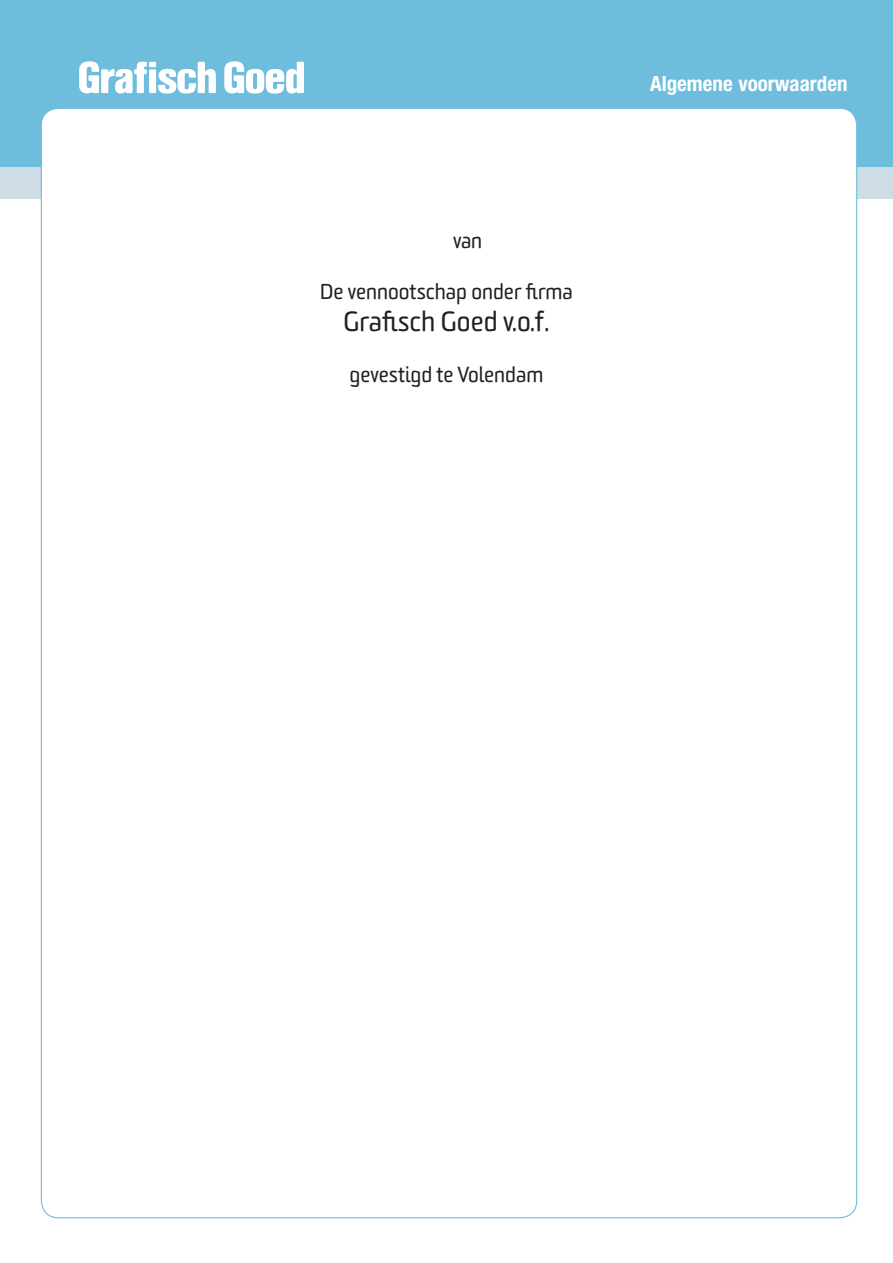
<style>
.page{position:relative;width:893px;height:1263px;background:#fff}
.page>*{position:absolute;margin:0;border:0;box-sizing:border-box;transform-origin:0 0}
.t1{font:27px "Sommet Rounded";color:#231f20}
.t2{font:21px "Sommet Rounded";color:#231f20}
.t3{font:700 condensed 21px "Helvetica Neue";color:#fff}
</style>
<div class="page">
<div style="left:0;top:167px;width:893px;height:32px;background:#cedce5"></div>
<div style="left:0;top:0;width:893px;height:167px;background:#6fbddd"></div>
<div style="left:41px;top:108px;width:816px;height:1110px;background:#fff;border-radius:17px"></div>
<svg style="left:79px;top:61px;width:137px;height:33px"></svg>
<svg style="left:224px;top:61px;width:80px;height:33px"></svg>
<p class="t2" style="left:453px;top:227px;width:31px">van</p>
<p class="t2" style="left:320px;top:278px;width:254px">De vennootschap onder firma</p>
<p class="t1" style="left:344px;top:304px;width:207px">Grafisch Goed v.o.f.</p>
<p class="t2" style="left:350px;top:361px;width:195px">gevestigd te Volendam</p>
<p class="t3" style="left:650px;top:71px;width:199px">Algemene voorwaarden</p>
</div>
